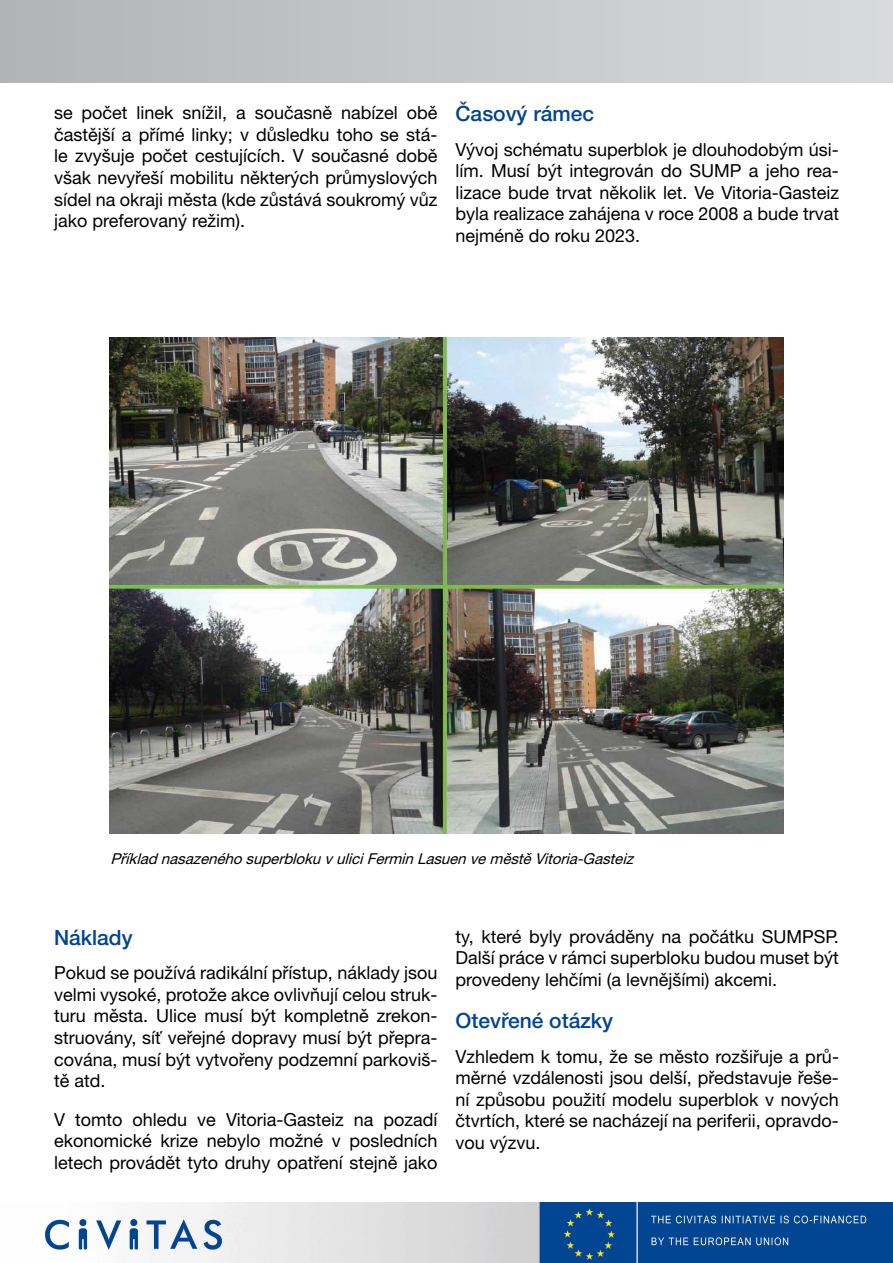
<style>
.page{position:relative;width:893px;height:1263px;background:#fff}
.page>*{position:absolute;margin:0;border:0;box-sizing:border-box;transform-origin:0 0}
.t1{font:500 21px "Helvetica Neue LT Pro";color:#004494}
.t2{font:18px/21.6px "Helvetica Neue LT Pro";color:#000;text-align:justify}
.t3{font:italic 15px "Helvetica Neue LT Pro";color:#000}
</style>
<div class="page">
<div style="left:0;top:0;width:893px;height:82px;background:linear-gradient(to right,#b2b3b5,#d9dadb)"></div>
<img style="left:45px;top:1203px;width:848px;height:60px">
<img style="left:109px;top:337px;width:675px;height:496px">
<p class="t2" style="left:54px;top:102px;width:385px">se počet linek snížil, a současně nabízel obě častější a přímé linky; v důsledku toho se stá&shy;le zvyšuje počet cestujících. V současné době však nevyřeší mobilitu některých průmyslových sídel na okraji města (kde zůstává soukromý vůz jako preferovaný režim).</p>
<p class="t1" style="left:455px;top:101px;width:140px">Časový rámec</p>
<p class="t2" style="left:455px;top:138px;width:385px">Vývoj schématu superblok je dlouhodobým úsi&shy;lím. Musí být integrován do SUMP a jeho rea&shy;lizace bude trvat několik let. Ve Vitoria-Gasteiz byla realizace zahájena v roce 2008 a bude trvat nejméně do roku 2023.</p>
<p class="t3" style="left:111px;top:850px;width:528px">Příklad nasazenéhosuperblokuvuliciFerminLasuenveměstěVitoria-Gasteiz</p>
<p class="t1" style="left:54px;top:925px;width:80px">Náklady</p>
<p class="t2" style="left:54px;top:962px;width:385px">Pokud se používá radikální přístup, náklady jsou velmi vysoké, protože akce ovlivňují celou struk&shy;turu města. Ulice musí být kompletně zrekon&shy;struovány, síť veřejné dopravy musí být přepra&shy;cována, musí být vytvořeny podzemní parkoviš&shy;tě atd.</p>
<p class="t2" style="left:54px;top:1108px;width:386px">V tomto ohledu ve Vitoria-Gasteiz na pozadí ekonomické krize nebylo možné v posledních letech provádět tyto druhy opatření stejně jako</p>
<p class="t2" style="left:455px;top:925px;width:385px">ty, které byly prováděny na počátku SUMPSP.<br>Další práce v rámci superbloku budou muset být provedeny lehčími (a levnějšími) akcemi.</p>
<p class="t1" style="left:455px;top:1008px;width:159px">Otevřené otázky</p>
<p class="t2" style="left:455px;top:1045px;width:385px">Vzhledem k tomu, že se město rozšiřuje a prů&shy;měrné vzdálenosti jsou delší, představuje řeše&shy;ní způsobu použití modelu superblok v nových čtvrtích, které se nacházejí na periferii, opravdo&shy;vou výzvu.</p>
</div>
